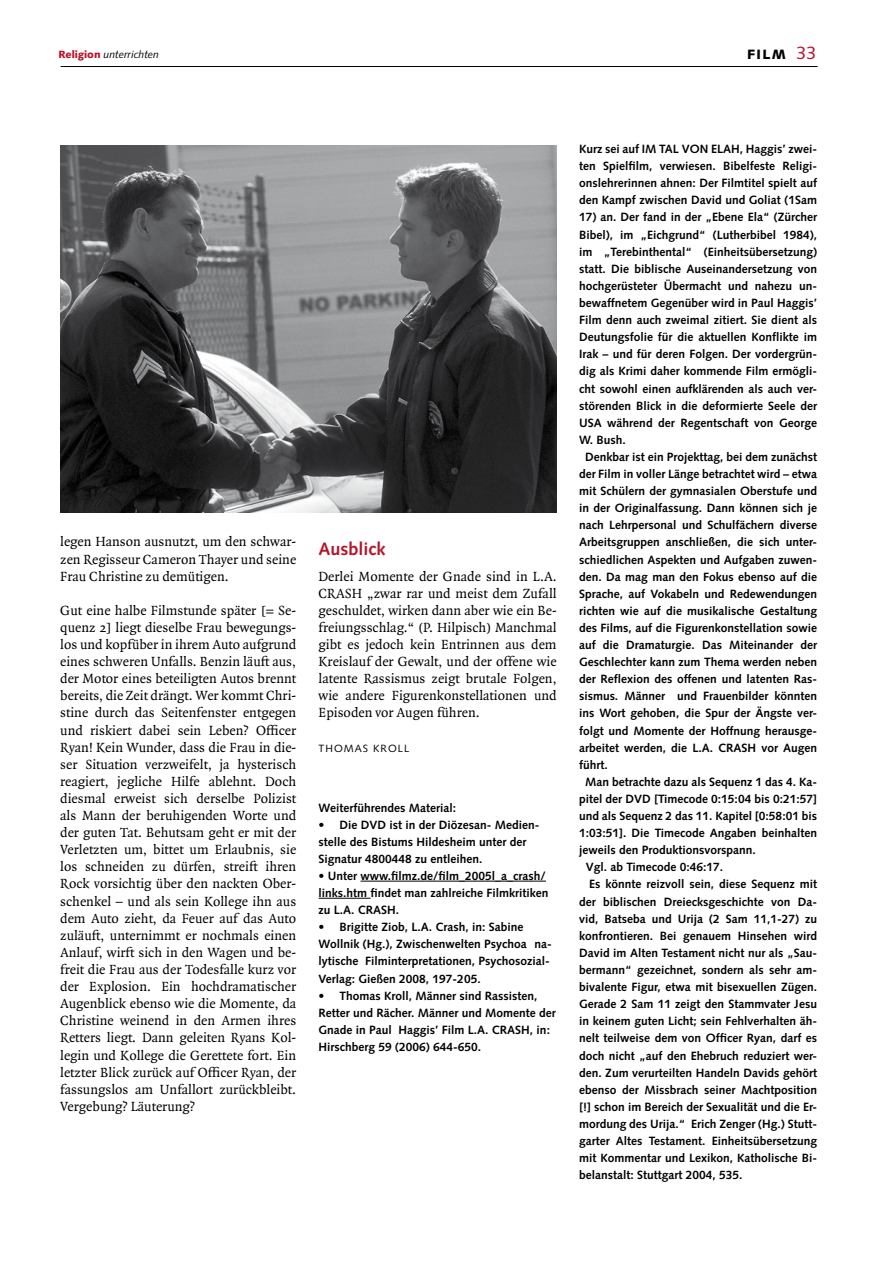
<style>
.page{position:relative;width:893px;height:1263px;background:#fff}
.page>*{position:absolute;margin:0;border:0;box-sizing:border-box;transform-origin:0 0}
.t1{font:700 18px "Syntax";color:#b5152b}
.t2{font:18px "Syntax";color:#b5152b}
.t3{font:14.25px/17.1px "Quadraat";color:#000;text-align:justify}
.t4{font:900 13.5px "Syntax";color:#000}
.t5{font:700 12px/17.1px "Syntax";color:#000}
.t6{font:italic 10.5px "Syntax";color:#000}
.t7{font:10.5px "Syntax";color:#000}
.s1{font-weight:900;font-style:normal;color:#b5152b}
</style>
<div class="page">
<hr style="left:61px;top:66px;width:756px;height:1px;background:#000">
<img style="left:60px;top:146px;width:497px;height:366px">
<hr style="left:361px;top:881px;width:185px;height:1px;background:#000">
<hr style="left:319px;top:898px;width:52px;height:1px;background:#000">
<p class="t6" style="left:58px;top:49px;width:102px"><span class="s1">Religion</span> unterrichten</p>
<h1 class="t2" style="left:796px;top:42px;width:22px">33</h1>
<p class="t4" style="left:747px;top:46px;width:40px">FILM</p>
<p class="t3" style="left:60px;top:534px;width:238px">legen Hanson ausnutzt, um den schwar&shy;zen Regisseur Cameron Thayer und seine Frau Christine zu demütigen.</p>
<p class="t3" style="left:60px;top:602px;width:238px">Gut eine halbe Filmstunde später [= Se&shy;quenz 2] liegt dieselbe Frau bewegungs&shy;los und kopfüber in ihrem Auto aufgrund eines schweren Unfalls. Benzin läuft aus, der Motor eines beteiligten Autos brennt bereits, die Zeit drängt. Wer kommt Chri&shy;stine durch das Seitenfenster entgegen und riskiert dabei sein Leben? Officer Ryan! Kein Wunder, dass die Frau in die&shy;ser Situation verzweifelt, ja hysterisch reagiert, jegliche Hilfe ablehnt. Doch diesmal erweist sich derselbe Polizist als Mann der beruhigenden Worte und der guten Tat. Behutsam geht er mit der Verletzten um, bittet um Erlaubnis, sie los schneiden zu dürfen, streift ihren Rock vorsichtig über den nackten Ober&shy;schenkel – und als sein Kollege ihn aus dem Auto zieht, da Feuer auf das Auto zuläuft, unternimmt er nochmals einen Anlauf, wirft sich in den Wagen und be&shy;freit die Frau aus der Todesfalle kurz vor der Explosion. Ein hochdramatischer Augenblick ebenso wie die Momente, da Christine weinend in den Armen ihres Retters liegt. Dann geleiten Ryans Kol&shy;legin und Kollege die Gerettete fort. Ein letzter Blick zurück auf Officer Ryan, der fassungslos am Unfallort zurückbleibt.<br>Vergebung? Läuterung?</p>
<h1 class="t1" style="left:319px;top:539px;width:68px">Ausblick</h1>
<p class="t3" style="left:319px;top:568px;width:240px">Derlei Momente der Gnade sind in L.A.<br>CRASH „zwar rar und meist dem Zufall geschuldet, wirken dann aber wie ein Be&shy;freiungsschlag.“ (P. Hilpisch) Manchmal gibt es jedoch kein Entrinnen aus dem Kreislauf der Gewalt, und der offene wie latente Rassismus zeigt brutale Folgen, wie andere Figurenkonstellationen und Episoden vor Augen führen.</p>
<p class="t7" style="left:319px;top:742px;width:17px">THOMAS</p>
<p class="t7" style="left:373px;top:742px;width:16px">KROLL</p>
<p class="t5" style="left:319px;top:799px;width:139px">Weiterführendes Material:</p>
<p class="t5" style="left:319px;top:816px;width:223px">• Die DVD ist in der Diözesan- Medien&shy;stelle des Bistums Hildesheim unter der<br>Signatur 4800448 zu entleihen.</p>
<p class="t5" style="left:319px;top:867px;width:232px">• Unter www.filmz.de/film_2005l_a_crash/ links.htm findet man zahlreiche Filmkritiken zu L.A. CRASH.</p>
<p class="t5" style="left:319px;top:919px;width:235px">• Brigitte Ziob, L.A. Crash, in: Sabine Wollnik (Hg.), Zwischenwelten Psychoa na&shy;lytische Filminterpretationen, Psychosozial-Verlag: Gießen 2008, 197-205.</p>
<p class="t5" style="left:319px;top:987px;width:239px">• Thomas Kroll, Männer sind Rassisten, Retter und Rächer. Männer und Momente der Gnade in Paul Haggis’ Film L.A. CRASH, in:<br>Hirschberg 59 (2006) 644-650.</p>
<p class="t5" style="left:579px;top:140px;width:240px;text-align:justify">Kurz sei auf IM TAL VON ELAH, Haggis’ zwei&shy;ten Spielfilm, verwiesen. Bibelfeste Religi&shy;onslehrerinnen ahnen: Der Filmtitel spielt auf den Kampf zwischen David und Goliat (1Sam</p>
<p class="t5" style="left:579px;top:209px;width:240px">17) an. Der fand in der „Ebene Ela“ (Zürcher</p>
<p class="t5" style="left:579px;top:226px;width:240px">Bibel), im „Eichgrund“ (Lutherbibel 1984),</p>
<p class="t5" style="left:579px;top:243px;width:240px">im „Terebinthental“ (Einheitsübersetzung)</p>
<p class="t5" style="left:579px;top:260px;width:240px">statt. Die biblische Auseinandersetzung von</p>
<p class="t5" style="left:579px;top:277px;width:240px">hochgerüsteter Übermacht und nahezu un-</p>
<p class="t5" style="left:579px;top:294px;width:240px">bewaffnetem Gegenüber wird in Paul Haggis’</p>
<p class="t5" style="left:579px;top:311px;width:240px">Film denn auch zweimal zitiert. Sie dient als</p>
<p class="t5" style="left:579px;top:329px;width:240px">Deutungsfolie für die aktuellen Konflikte im</p>
<p class="t5" style="left:579px;top:346px;width:240px">Irak – und für deren Folgen. Der vordergrün-</p>
<p class="t5" style="left:579px;top:363px;width:240px">dig als Krimi daher kommende Film ermögli-</p>
<p class="t5" style="left:579px;top:380px;width:240px">cht sowohl einen aufklärenden als auch ver-</p>
<p class="t5" style="left:579px;top:397px;width:240px">störenden Blick in die deformierte Seele der</p>
<p class="t5" style="left:579px;top:414px;width:240px">USA während der Regentschaft von George</p>
<p class="t5" style="left:579px;top:431px;width:48px">W. Bush.</p>
<p class="t5" style="left:585px;top:448px;width:234px">Denkbar ist ein Projekttag, bei dem zunächst</p>
<p class="t5" style="left:579px;top:465px;width:240px">der Film in voller Länge betrachtet wird – etwa</p>
<p class="t5" style="left:579px;top:482px;width:240px">mit Schülern der gymnasialen Oberstufe und</p>
<p class="t5" style="left:579px;top:500px;width:240px">in der Originalfassung. Dann können sich je</p>
<p class="t5" style="left:579px;top:517px;width:240px">nach Lehrpersonal und Schulfächern diverse</p>
<p class="t5" style="left:579px;top:534px;width:240px">Arbeitsgruppen anschließen, die sich unter-</p>
<p class="t5" style="left:579px;top:551px;width:240px">schiedlichen Aspekten und Aufgaben zuwen-</p>
<p class="t5" style="left:579px;top:568px;width:240px">den. Da mag man den Fokus ebenso auf die</p>
<p class="t5" style="left:579px;top:585px;width:240px">Sprache, auf Vokabeln und Redewendungen</p>
<p class="t5" style="left:579px;top:602px;width:240px">richten wie auf die musikalische Gestaltung</p>
<p class="t5" style="left:579px;top:619px;width:240px">des Films, auf die Figurenkonstellation sowie</p>
<p class="t5" style="left:579px;top:636px;width:240px">auf die Dramaturgie. Das Miteinander der</p>
<p class="t5" style="left:579px;top:653px;width:240px">Geschlechter kann zum Thema werden neben</p>
<p class="t5" style="left:579px;top:671px;width:240px">der Reflexion des offenen und latenten Ras-</p>
<p class="t5" style="left:579px;top:688px;width:240px">sismus. Männer und Frauenbilder könnten</p>
<p class="t5" style="left:579px;top:705px;width:240px">ins Wort gehoben, die Spur der Ängste ver-</p>
<p class="t5" style="left:579px;top:722px;width:240px">folgt und Momente der Hoffnung herausge-</p>
<p class="t5" style="left:579px;top:739px;width:240px">arbeitet werden, die L.A. CRASH vor Augen</p>
<p class="t5" style="left:579px;top:756px;width:30px">führt.</p>
<p class="t5" style="left:585px;top:773px;width:234px">Man betrachte dazu als Sequenz 1 das 4. Ka-</p>
<p class="t5" style="left:579px;top:790px;width:240px">pitel der DVD [Timecode 0:15:04 bis 0:21:57]</p>
<p class="t5" style="left:579px;top:807px;width:240px">und als Sequenz 2 das 11. Kapitel [0:58:01 bis</p>
<p class="t5" style="left:579px;top:824px;width:240px">1:03:51]. Die Timecode Angaben beinhalten</p>
<p class="t5" style="left:579px;top:842px;width:178px">jeweils den Produktionsvorspann.</p>
<p class="t5" style="left:586px;top:859px;width:139px">Vgl. ab Timecode 0:46:17.</p>
<p class="t5" style="left:589px;top:876px;width:230px">Es könnte reizvoll sein, diese Sequenz mit</p>
<p class="t5" style="left:579px;top:893px;width:240px">der biblischen Dreiecksgeschichte von Da-</p>
<p class="t5" style="left:579px;top:910px;width:240px">vid, Batseba und Urija (2 Sam 11,1-27) zu</p>
<p class="t5" style="left:579px;top:927px;width:240px">konfrontieren. Bei genauem Hinsehen wird</p>
<p class="t5" style="left:579px;top:944px;width:240px">David im Alten Testament nicht nur als „Sau-</p>
<p class="t5" style="left:579px;top:961px;width:240px">bermann“ gezeichnet, sondern als sehr am-</p>
<p class="t5" style="left:579px;top:978px;width:240px">bivalente Figur, etwa mit bisexuellen Zügen.</p>
<p class="t5" style="left:579px;top:995px;width:240px">Gerade 2 Sam 11 zeigt den Stammvater Jesu</p>
<p class="t5" style="left:579px;top:1013px;width:240px">in keinem guten Licht; sein Fehlverhalten äh-</p>
<p class="t5" style="left:579px;top:1030px;width:240px">nelt teilweise dem von Officer Ryan, darf es</p>
<p class="t5" style="left:579px;top:1047px;width:240px">doch nicht „auf den Ehebruch reduziert wer-</p>
<p class="t5" style="left:579px;top:1064px;width:240px">den. Zum verurteilten Handeln Davids gehört</p>
<p class="t5" style="left:579px;top:1081px;width:240px">ebenso der Missbrach seiner Machtposition</p>
<p class="t5" style="left:579px;top:1098px;width:240px">[!] schon im Bereich der Sexualität und die Er-</p>
<p class="t5" style="left:579px;top:1115px;width:240px">mordung des Urija.“ Erich Zenger (Hg.) Stutt-</p>
<p class="t5" style="left:579px;top:1132px;width:240px">garter Altes Testament. Einheitsübersetzung</p>
<p class="t5" style="left:579px;top:1149px;width:240px">mit Kommentar und Lexikon, Katholische Bi-</p>
<p class="t5" style="left:579px;top:1166px;width:165px">belanstalt: Stuttgart 2004, 535.</p>
</div>
